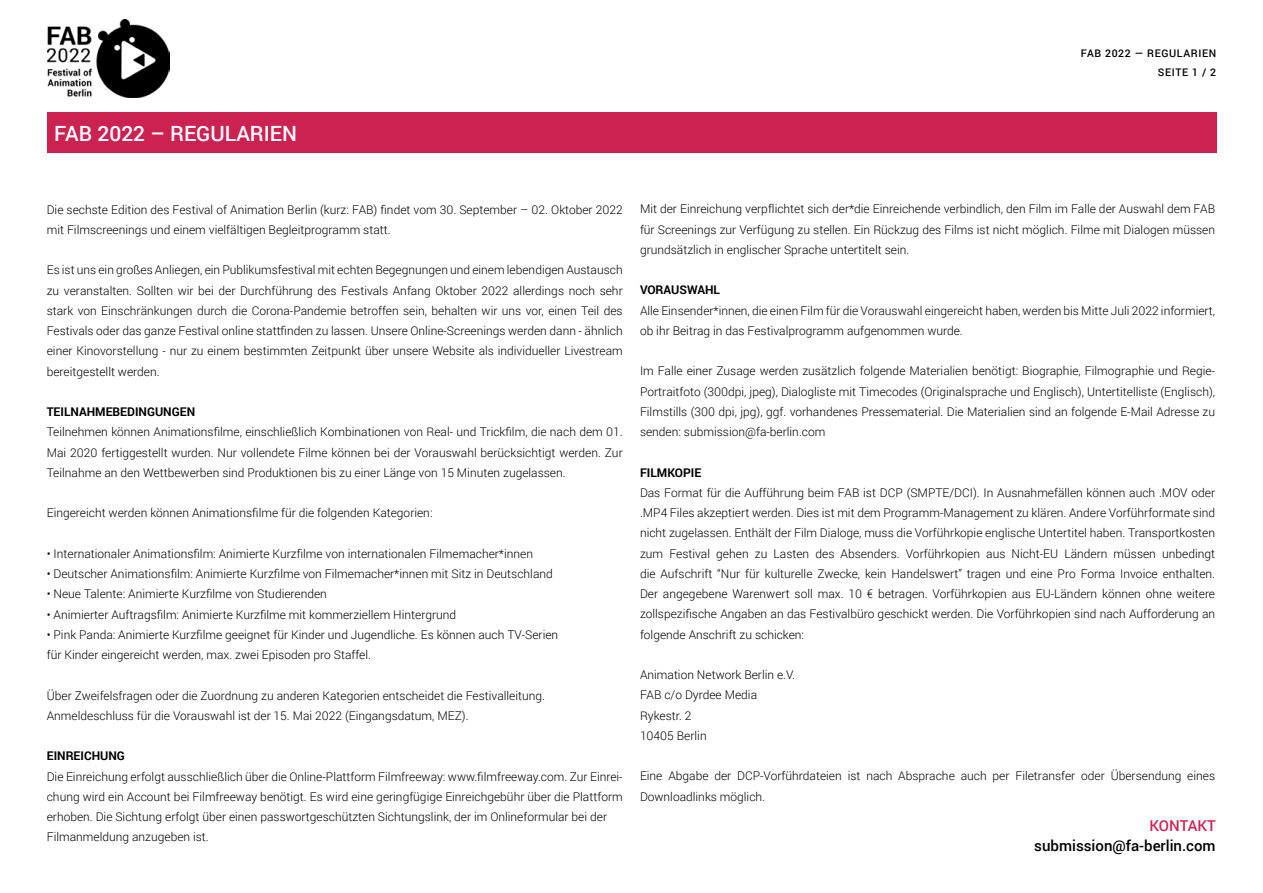
<style>
.page{position:relative;width:1263px;height:893px;background:#fff}
.page>*{position:absolute;margin:0;border:0;box-sizing:border-box;transform-origin:0 0}
.t1{font:500 21px "Roboto";color:#fff}
.t2{font:500 15px "Roboto";color:#000}
.t3{font:500 15px "Roboto";color:#cc2252}
.t4{font:300 12px/20.2px "Roboto";color:#000}
.t5{font:700 12px "Roboto";color:#000}
.t6{font:500 10.5px/18.5px "Roboto";letter-spacing:.06em;color:#000;text-align:right}
</style>
<div class="page">
<img style="left:48px;top:19px;width:121px;height:78px">
<div style="left:47px;top:112px;width:1169px;height:41px;background:#cc2252"></div>
<h1 class="t1" style="left:54px;top:119px;width:244px">FAB 2022 – REGULARIEN</h1>
<p class="t6" style="left:1081px;top:44px;width:137px">FAB 2022 — REGULARIEN<br>SEITE 1 / 2</p>
<p class="t4" style="left:47px;top:199px;width:577px">Die sechste Edition des Festival of Animation Berlin (kurz: FAB) findet vom 30. September – 02. Oktober 2022 mit Filmscreenings und einem vielfältigen Begleitprogramm statt.</p>
<p class="t4" style="left:47px;top:259px;width:577px;text-align:justify">Es ist uns ein großes Anliegen, ein Publikumsfestival mit echten Begegnungen und einem lebendigen Austausch zu veranstalten. Sollten wir bei der Durchführung des Festivals Anfang Oktober 2022 allerdings noch sehr stark von Einschränkungen durch die Corona-Pandemie betroffen sein, behalten wir uns vor, einen Teil des Festivals oder das ganze Festival online stattfinden zu lassen. Unsere Online-Screenings werden dann - ähnlich einer Kinovorstellung - nur zu einem bestimmten Zeitpunkt über unsere Website als individueller Livestream bereitgestellt werden.</p>
<p class="t5" style="left:47px;top:403px;width:150px">TEILNAHMEBEDINGUNGEN</p>
<p class="t4" style="left:47px;top:421px;width:577px;text-align:justify">Teilnehmen können Animationsfilme, einschließlich Kombinationen von Real- und Trickfilm, die nach dem 01.<br>Mai 2020 fertiggestellt wurden. Nur vollendete Filme können bei der Vorauswahl berücksichtigt werden. Zur Teilnahme an den Wettbewerben sind Produktionen bis zu einer Länge von 15 Minuten zugelassen.</p>
<p class="t4" style="left:47px;top:502px;width:387px">Eingereicht werden können Animationsfilme für die folgenden Kategorien:</p>
<p class="t4" style="left:47px;top:543px;width:488px">• Internationaler Animationsfilm: Animierte Kurzfilme von internationalen Filmemacher*innen</p>
<p class="t4" style="left:47px;top:563px;width:508px">• Deutscher Animationsfilm: Animierte Kurzfilme von Filmemacher*innen mit Sitz in Deutschland</p>
<p class="t4" style="left:47px;top:583px;width:282px">• Neue Talente: Animierte Kurzfilme von Studierenden</p>
<p class="t4" style="left:47px;top:604px;width:411px">• Animierter Auftragsfilm: Animierte Kurzfilme mit kommerziellem Hintergrund</p>
<p class="t4" style="left:47px;top:624px;width:513px">• Pink Panda: Animierte Kurzfilme geeignet für Kinder und Jugendliche. Es können auch TV-Serien für Kinder eingereicht werden, max. zwei Episoden pro Staffel.</p>
<p class="t4" style="left:47px;top:685px;width:500px">Über Zweifelsfragen oder die Zuordnung zu anderen Kategorien entscheidet die Festivalleitung.<br>Anmeldeschluss für die Vorauswahl ist der 15. Mai 2022 (Eingangsdatum, MEZ).</p>
<p class="t5" style="left:47px;top:747px;width:80px">EINREICHUNG</p>
<p class="t4" style="left:47px;top:766px;width:577px">Die Einreichung erfolgt ausschließlich über die Online-Plattform Filmfreeway: www.filmfreeway.com. Zur Einrei&shy;chung wird ein Account bei Filmfreeway benötigt. Es wird eine geringfügige Einreichgebühr über die Plattform erhoben. Die Sichtung erfolgt über einen passwortgeschützten Sichtungslink, der im Onlineformular bei der Filmanmeldung anzugeben ist.</p>
<p class="t4" style="left:640px;top:199px;width:577px;text-align:justify">Mit der Einreichung verpflichtet sich der*die Einreichende verbindlich, den Film im Falle der Auswahl dem FAB für Screenings zur Verfügung zu stellen. Ein Rückzug des Films ist nicht möglich. Filme mit Dialogen müssen grundsätzlich in englischer Sprache untertitelt sein.</p>
<p class="t5" style="left:640px;top:282px;width:82px">VORAUSWAHL</p>
<p class="t4" style="left:640px;top:300px;width:577px">Alle Einsender*innen, die einen Film für die Vorauswahl eingereicht haben, werden bis Mitte Juli 2022 informiert, ob ihr Beitrag in das Festivalprogramm aufgenommen wurde.</p>
<p class="t4" style="left:640px;top:361px;width:577px;text-align:justify">Im Falle einer Zusage werden zusätzlich folgende Materialien benötigt: Biographie, Filmographie und Regie-Portraitfoto (300dpi, jpeg), Dialogliste mit Timecodes (Originalsprache und Englisch), Untertitelliste (Englisch), Filmstills (300 dpi, jpg), ggf. vorhandenes Pressematerial. Die Materialien sind an folgende E-Mail Adresse zu senden: submission@fa-berlin.com</p>
<p class="t5" style="left:640px;top:464px;width:63px">FILMKOPIE</p>
<p class="t4" style="left:640px;top:482px;width:577px;text-align:justify">Das Format für die Aufführung beim FAB ist DCP (SMPTE/DCI). In Ausnahmefällen können auch .MOV oder .MP4 Files akzeptiert werden. Dies ist mit dem Programm-Management zu klären. Andere Vorführformate sind nicht zugelassen. Enthält der Film Dialoge, muss die Vorführkopie englische Untertitel haben. Transportkosten zum Festival gehen zu Lasten des Absenders. Vorführkopien aus Nicht-EU Ländern müssen unbedingt die Aufschrift “Nur für kulturelle Zwecke, kein Handelswert” tragen und eine Pro Forma Invoice enthalten.<br>Der angegebene Warenwert soll max. 10 € betragen. Vorführkopien aus EU-Ländern können ohne weitere zollspezifische Angaben an das Festivalbüro geschickt werden. Die Vorführkopien sind nach Aufforderung an folgende Anschrift zu schicken:</p>
<p class="t4" style="left:640px;top:664px;width:157px">Animation Network Berlin e.V.<br>FAB c/o Dyrdee Media<br>Rykestr. 2<br>10405 Berlin</p>
<p class="t4" style="left:640px;top:766px;width:577px">Eine Abgabe der DCP-Vorführdateien ist nach Absprache auch per Filetransfer oder Übersendung eines<br>Downloadlinks möglich.</p>
<p class="t3" style="left:1149px;top:815px;width:68px">KONTAKT</p>
<p class="t2" style="left:1034px;top:836px;width:183px">submission@fa-berlin.com</p>
</div>
